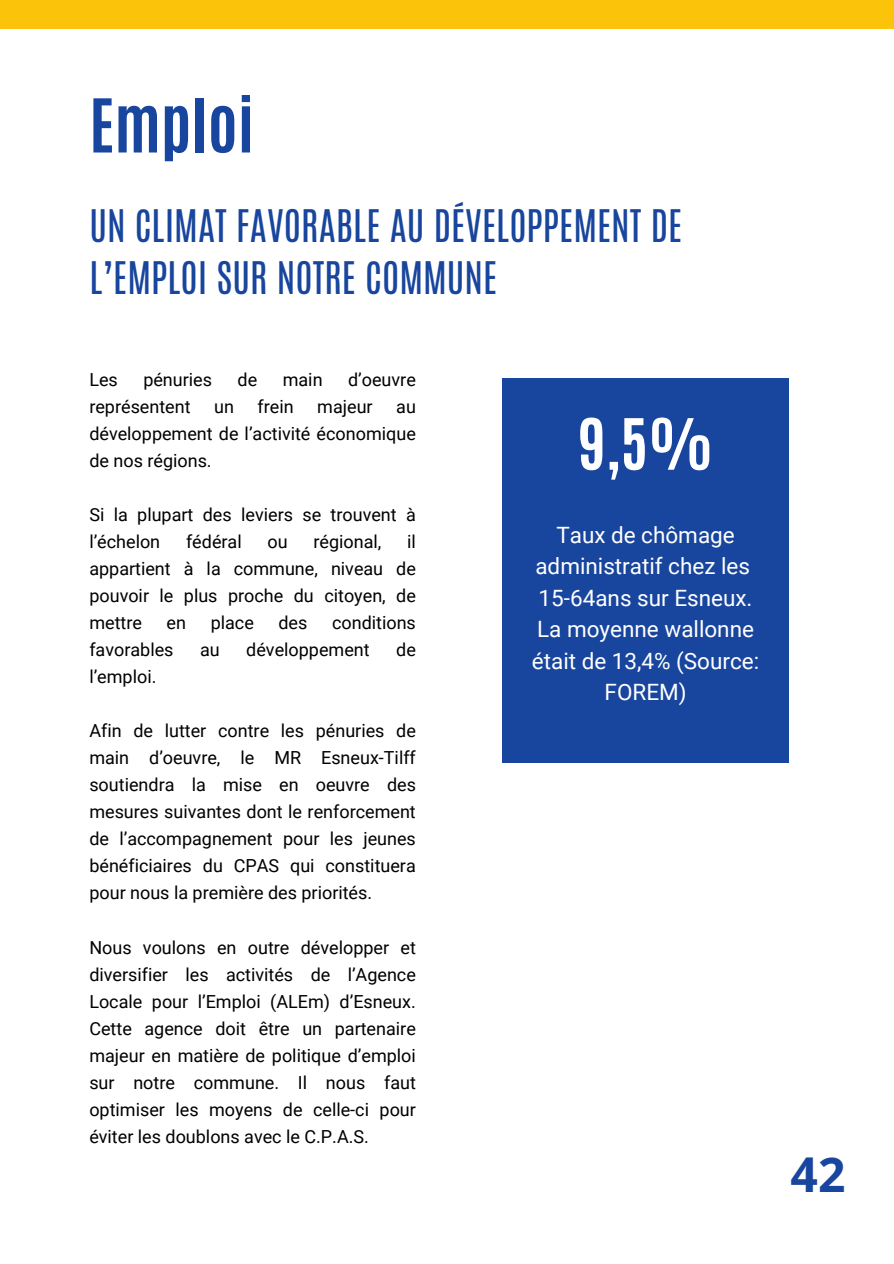
<style>
.page{position:relative;width:894px;height:1264px;background:#fff}
.page>*{position:absolute;margin:0;border:0;box-sizing:border-box;transform-origin:0 0}
.t1{font:700 63px "Antonio";color:#18459d}
.t2{font:700 60px "Antonio";color:#fff}
.t3{font:700 48px "Open Sans";color:#18459d}
.t4{font:37.5px/51.8px "Antonio";color:#18459d}
.t5{font:22.5px/31.5px "Roboto";color:#fff;text-align:center}
.t6{font:18px/27px "Roboto";color:#000;text-align:justify}
</style>
<div class="page">
<div style="left:0;top:0;width:893px;height:29px;background:#fcc30b"></div>
<div style="left:502px;top:378px;width:286px;height:385px;background:#18459d"></div>
<h2 class="t1" style="left:89px;top:80px;width:166px">Emploi</h2>
<h1 class="t4" style="left:89px;top:200px;width:594px">UN CLIMAT FAVORABLE AU DÉVELOPPEMENT DE<br>L’EMPLOI SUR NOTRE COMMUNE</h1>
<p class="t6" style="left:89px;top:366px;width:30px">Les</p>
<p class="t6" style="left:143px;top:366px;width:70px">pénuries</p>
<p class="t6" style="left:237px;top:366px;width:21px">de</p>
<p class="t6" style="left:283px;top:366px;width:41px">main</p>
<p class="t6" style="left:348px;top:366px;width:69px">d’oeuvre</p>
<p class="t6" style="left:89px;top:393px;width:103px">représentent</p>
<p class="t6" style="left:214px;top:393px;width:21px">un</p>
<p class="t6" style="left:257px;top:393px;width:38px">frein</p>
<p class="t6" style="left:317px;top:393px;width:57px">majeur</p>
<p class="t6" style="left:89px;top:393px;width:328px;text-indent:307px">au développement de l’activité économique de nos régions.</p>
<p class="t6" style="left:89px;top:501px;width:328px">Si la plupart des leviers se trouvent à l’échelon</p>
<p class="t6" style="left:186px;top:528px;width:57px">fédéral</p>
<p class="t6" style="left:267px;top:528px;width:22px">ou</p>
<p class="t6" style="left:313px;top:528px;width:69px">régional,</p>
<p class="t6" style="left:89px;top:528px;width:328px;text-indent:318px">il appartient à la commune, niveau de pouvoir le plus proche du citoyen, de mettre</p>
<p class="t6" style="left:167px;top:609px;width:21px">en</p>
<p class="t6" style="left:211px;top:609px;width:45px">place</p>
<p class="t6" style="left:278px;top:609px;width:30px">des</p>
<p class="t6" style="left:332px;top:609px;width:85px">conditions</p>
<p class="t6" style="left:89px;top:636px;width:86px">favorables</p>
<p class="t6" style="left:200px;top:636px;width:21px">au</p>
<p class="t6" style="left:246px;top:636px;width:125px">développement</p>
<p class="t6" style="left:396px;top:636px;width:21px">de</p>
<p class="t6" style="left:89px;top:663px;width:69px">l’emploi.</p>
<p class="t6" style="left:89px;top:717px;width:328px">Afin de lutter contre les pénuries de main d’oeuvre, le MR Esneux-Tilff soutiendra la mise en oeuvre des mesures suivantes dont le renforcement de l’accompagnement pour les jeunes bénéficiaires du CPAS qui constituera pour nous la première des priorités.</p>
<p class="t6" style="left:89px;top:933px;width:328px">Nous voulons en outre développer et diversifier les activités de l’Agence Locale pour l’Emploi (ALEm) d’Esneux.<br>Cette agence doit être un partenaire majeur en matière de politique d’emploi sur notre commune. Il nous faut optimiser les moyens de celle-ci pour éviter les doublons avec le C.P.A.S.</p>
<h1 class="t2" style="left:578px;top:401px;width:136px">9,5%</h1>
<h3 class="t5" style="left:531px;top:519px;width:229px">Taux de chômage administratif chez les<br>15-64ans sur Esneux.<br>La moyenne wallonne était de 13,4% (Source:<br>FOREM)</h3>
<p class="t3" style="left:790px;top:1140px;width:56px">42</p>
</div>
